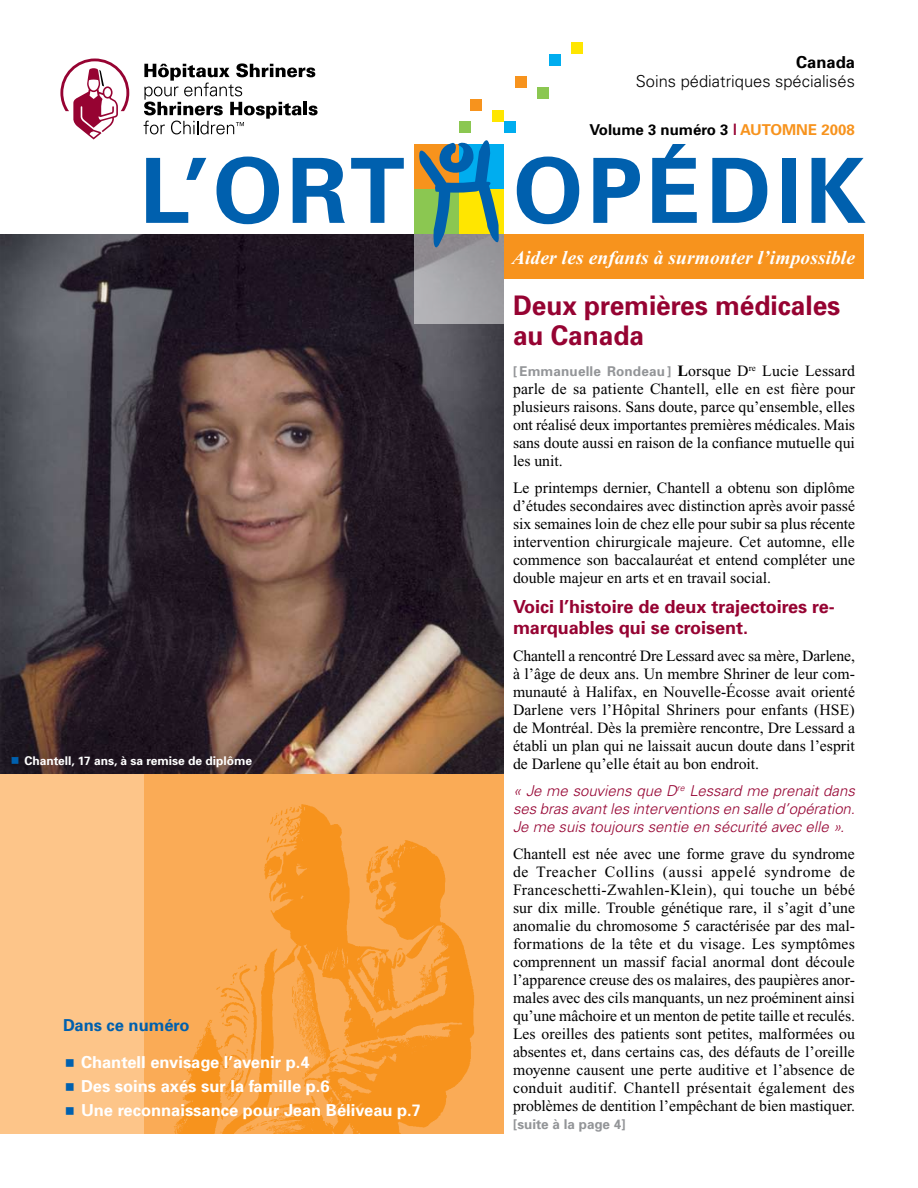
<style>
.page{position:relative;width:918px;height:1188px;background:#fff}
.page>*{position:absolute;margin:0;border:0;box-sizing:border-box;transform-origin:0 0}
.t1{font:700 90px "Univers";letter-spacing:.05em;color:#0060ae}
.t2{font:700 27px/30px "Univers";color:#960332}
.t3{font:italic 700 19.5px "Times New Roman";letter-spacing:.005em;color:#fff}
.t4{font:700 18px/21px "Univers";color:#960332}
.t5{font:700 16.5px/24px "Univers";color:#fff}
.t6{font:300 16.5px "Univers";color:#000}
.t7{font:700 16.5px "Univers";color:#0060ae}
.t8{font:700 16.5px "Univers";color:#000}
.t9{font:15.75px/18px "Times New Roman";color:#000;text-align:justify}
.t10{font:italic 300 15px/18px "Univers";color:#960332;text-align:justify}
.t11{font:700 15px "Univers";color:#000}
.t12{font:700 13.5px "Univers";letter-spacing:.01em;color:#939598}
.t13{font:700 12px "Univers";color:#fff}
.s1{font-size:15.75px;color:#960332}
.s2{color:#f7931d}
.s3{font-family:"Times New Roman";font-size:15.75px;color:#000}
.s4{font-family:"Times New Roman";font-weight:400;font-size:15.75px;color:#000}
</style>
<div class="page">
<div style="left:0;top:774px;width:144px;height:360px;background:#fdc589"></div>
<img style="left:144px;top:774px;width:360px;height:360px">
<img style="left:0;top:234px;width:504px;height:540px">
<svg style="left:414px;top:234px;width:90px;height:90px;background:#a3a2a6"></svg>
<div style="left:504px;top:234px;width:360px;height:45px;background:#f7931d"></div>
<svg style="left:60px;top:58px;width:69px;height:82px"></svg>
<svg style="left:144px;top:63px;width:174px;height:71px"></svg>
<div style="left:470px;top:99px;width:12px;height:11px;background:#f7931d"></div>
<div style="left:515px;top:76px;width:11px;height:12px;background:#f7931d"></div>
<div style="left:549px;top:54px;width:11px;height:11px;background:#00adef"></div>
<div style="left:504px;top:122px;width:11px;height:11px;background:#00adef"></div>
<div style="left:459px;top:122px;width:11px;height:11px;background:#8bc751"></div>
<div style="left:493px;top:110px;width:11px;height:12px;background:#ffe600"></div>
<div style="left:538px;top:88px;width:11px;height:11px;background:#8bc751"></div>
<div style="left:572px;top:43px;width:11px;height:11px;background:#ffe600"></div>
<div style="left:414px;top:144px;width:45px;height:45px;background:#f7931d"></div>
<div style="left:459px;top:144px;width:45px;height:45px;background:#00adef"></div>
<div style="left:414px;top:189px;width:45px;height:45px;background:#8bc751"></div>
<div style="left:459px;top:189px;width:45px;height:45px;background:#ffe600"></div>
<svg style="left:665px;top:144px;width:21px;height:14px"></svg>
<svg style="left:419px;top:140px;width:80px;height:111px"></svg>
<svg style="left:12px;top:756px;width:6px;height:7px"></svg>
<p class="t8" style="left:796px;top:51px;width:60px">Canada</p>
<p class="t6" style="left:636px;top:71px;width:221px">Soins pédiatriques spécialisés</p>
<p class="t11" style="left:589px;top:120px;width:267px">Volume 3 numéro 3 <span class="s1">|</span> <span class="s2">AUTOMNE 2008</span></p>
<h1 class="t1" style="left:140px;top:133px;width:727px">L’ORT OPEDIK</h1>
<p class="t3" style="left:512px;top:247px;width:344px">Aider les enfants à surmonter l’impossible</p>
<p class="t13" style="left:24px;top:753px;width:229px">Chantell, 17 ans, à sa remise de diplôme</p>
<p class="t7" style="left:63px;top:1014px;width:128px">Dans ce numéro</p>
<p class="t5" style="left:81px;top:1050px;width:342px">Chantell envisage l’avenir p.4<br>Des soins axés sur la famille p.6<br>Une reconnaissance pour Jean Béliveau p.7</p>
<h2 class="t2" style="left:513px;top:290px;width:329px">Deux premières médicales au Canada</h2>
<p class="t12" style="left:513px;top:363px;width:344px">[ Emmanuelle Rondeau ] <span class="s3">L</span><span class="s4">orsque D</span><sup>re</sup> <span class="s4">Lucie Lessard</span></p>
<p class="t9" style="left:513px;top:380px;width:344px">parle de sa patiente Chantell, elle en est fière pour plusieurs raisons. Sans doute, parce qu’ensemble, elles ont réalisé deux importantes premières médicales. Mais sans doute aussi en raison de la confiance mutuelle qui les unit.</p>
<p class="t9" style="left:513px;top:479px;width:344px">Le printemps dernier, Chantell a obtenu son diplôme d’études secondaires avec distinction après avoir passé six semaines loin de chez elle pour subir sa plus récente intervention chirurgicale majeure. Cet automne, elle commence son baccalauréat et entend compléter une double majeur en arts et en travail social.</p>
<p class="t4" style="left:513px;top:596px;width:323px">Voici l’histoire de deux trajectoires re&shy;marquables qui se croisent.</p>
<p class="t9" style="left:513px;top:647px;width:344px">Chantell a rencontré Dre Lessard avec sa mère, Darlene, à l’âge de deux ans. Un membre Shriner de leur com&shy;munauté à Halifax, en Nouvelle-Écosse avait orienté Darlene vers l’Hôpital Shriners pour enfants (HSE) de Montréal. Dès la première rencontre, Dre Lessard a établi un plan qui ne laissait aucun doute dans l’esprit de Darlene qu’elle était au bon endroit.</p>
<p class="t10" style="left:513px;top:781px;width:344px">« Je me souviens que D<sup>re</sup> Lessard me prenait dans ses bras avant les interventions en salle d’opération.<br>Je me suis toujours sentie en sécurité avec elle ».</p>
<p class="t9" style="left:513px;top:845px;width:344px">Chantell est née avec une forme grave du syndrome de Treacher Collins (aussi appelé syndrome de Franceschetti-Zwahlen-Klein), qui touche un bébé sur dix mille. Trouble génétique rare, il s’agit d’une anomalie du chromosome 5 caractérisée par des mal&shy;formations de la tête et du visage. Les symptômes comprennent un massif facial anormal dont découle l’apparence creuse des os malaires, des paupières anor&shy;males avec des cils manquants, un nez proéminent ainsi qu’une mâchoire et un menton de petite taille et reculés.<br>Les oreilles des patients sont petites, malformées ou absentes et, dans certains cas, des défauts de l’oreille moyenne causent une perte auditive et l’absence de conduit auditif. Chantell présentait également des problèmes de dentition l’empêchant de bien mastiquer.</p>
<p class="t12" style="left:513px;top:1116px;width:114px">[suite à la page 4]</p>
</div>
